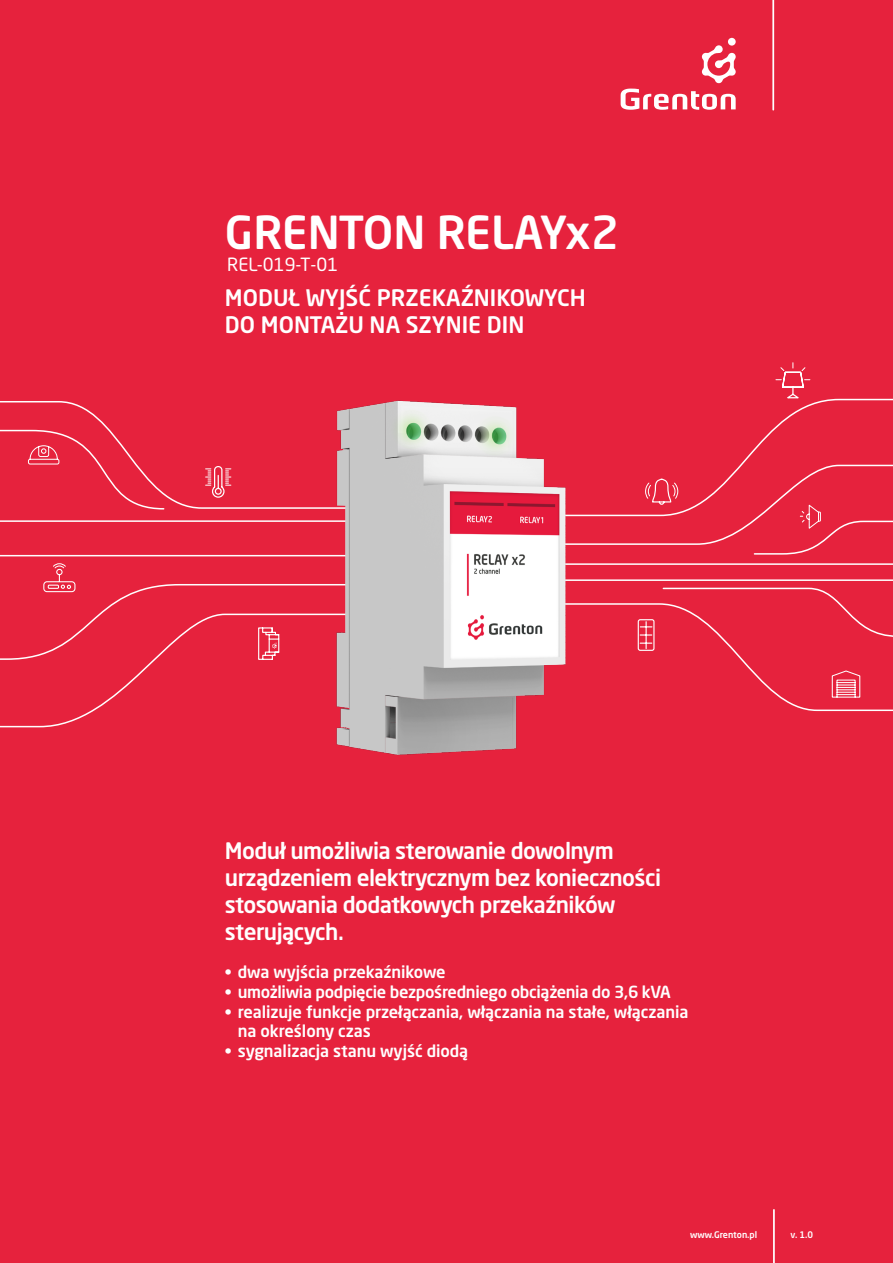
<style>
.page{position:relative;width:893px;height:1263px;background:#e6223d}
.page>*{position:absolute;margin:0;border:0;box-sizing:border-box;transform-origin:0 0}
.t1{font:500 45px "Neo Sans Pro";letter-spacing:-.01em;color:#fff}
.t2{font:500 22.5px/27px "Neo Sans Pro";letter-spacing:-.025em;color:#fff}
.t3{font:500 22.5px/27px "Neo Sans Pro";color:#fff}
.t4{font:18px "Neo Sans Pro";color:#fff}
.t5{font:500 16.5px/19.8px "Neo Sans Pro";letter-spacing:-.005em;color:#fff}
.t6{font:500 9px "Neo Sans Pro";color:#fff}
</style>
<div class="page">
<svg style="left:621px;top:89px;width:115px;height:21px"></svg>
<svg style="left:702px;top:45px;width:34px;height:38px"></svg>
<div style="left:728px;top:38px;width:8px;height:8px;background:#fff;border-radius:50%"></div>
<hr style="left:772px;top:0;width:2px;height:110px;background:#fff">
<hr style="left:773px;top:1210px;width:2px;height:53px;background:#fff">
<hr style="left:0;top:555px;width:359px;height:1px;background:#fff">
<hr style="left:514px;top:563px;width:379px;height:2px;background:#fff">
<svg style="left:741px;top:398px;width:152px;height:66px"></svg>
<hr style="left:514px;top:579px;width:379px;height:2px;background:#fff">
<hr style="left:0;top:520px;width:357px;height:2px;background:#fff">
<img style="left:310px;top:400px;width:273px;height:355px">
<svg style="left:0;top:400px;width:373px;height:110px"></svg>
<svg style="left:492px;top:464px;width:401px;height:91px"></svg>
<svg style="left:487px;top:587px;width:406px;height:125px"></svg>
<svg style="left:775px;top:362px;width:36px;height:37px"></svg>
<svg style="left:0;top:563px;width:360px;height:165px"></svg>
<h1 class="t1" style="left:225px;top:204px;width:396px">GRENTON RELAYx2</h1>
<p class="t4" style="left:227px;top:253px;width:113px">REL-019-T-01</p>
<h2 class="t3" style="left:225px;top:284px;width:362px">MODUŁ WYJŚĆ PRZEKAŹNIKOWYCH<br>DO MONTAŻU NA SZYNIE DIN</h2>
<h2 class="t2" style="left:225px;top:836px;width:438px">Moduł umożliwia sterowanie dowolnym urządzeniem elektrycznym bez konieczności stosowania dodatkowych przekaźników sterujących.</h2>
<p class="t5" style="left:225px;top:961px;width:222px">• dwa wyjścia przekaźnikowe</p>
<p class="t5" style="left:225px;top:981px;width:447px">• umożliwia podpięcie bezpośredniego obciążenia do 3,6 kVA</p>
<p class="t5" style="left:238px;top:1001px;width:452px;text-indent:-13px">• realizuje funkcje przełączania, włączania na stałe, włączania na określony czas</p>
<p class="t5" style="left:225px;top:1041px;width:245px">• sygnalizacja stanu wyjść diodą</p>
<p class="t6" style="left:690px;top:1229px;width:69px">www.Grenton.pl</p>
<p class="t6" style="left:790px;top:1229px;width:24px">v. 1.0</p>
</div>
